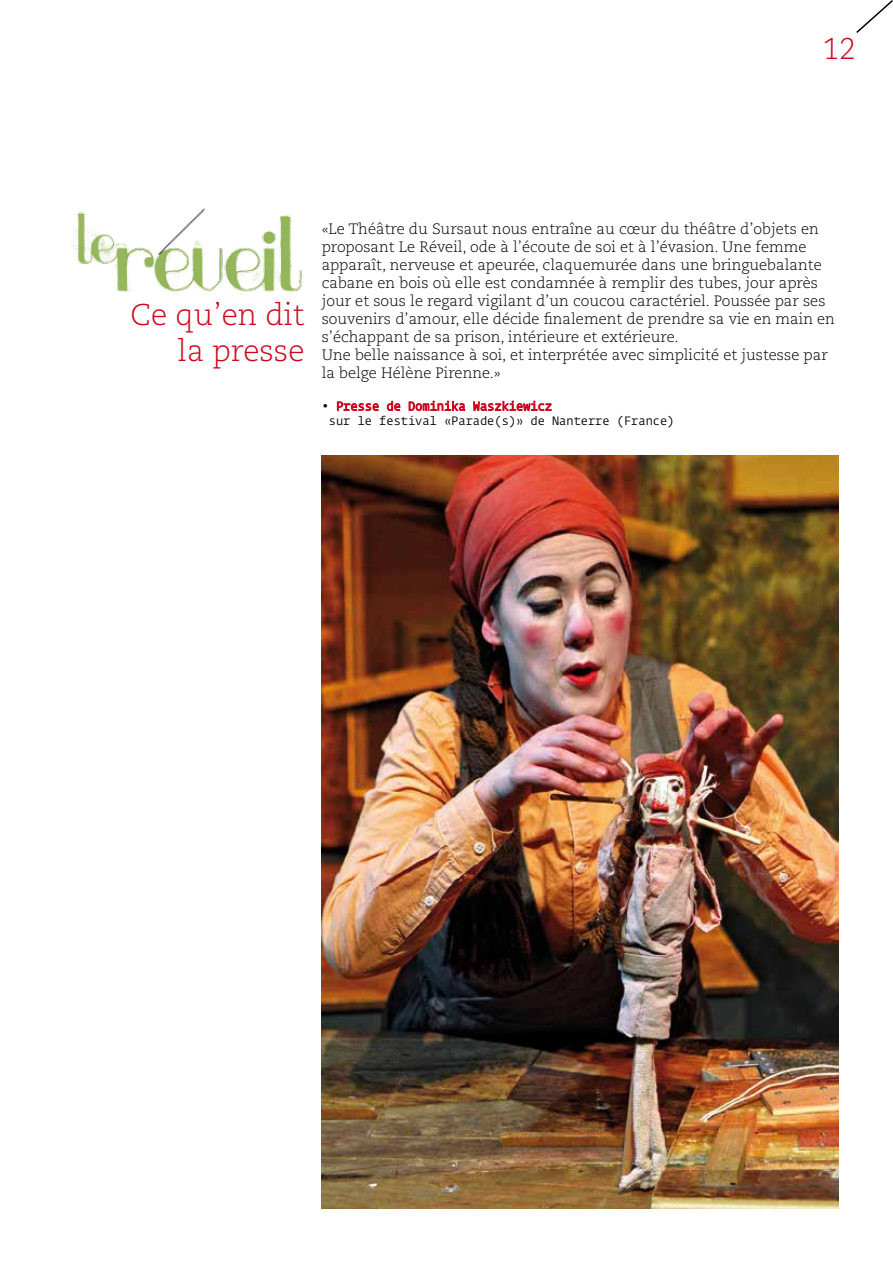
<style>
.page{position:relative;width:893px;height:1263px;background:#fff}
.page>*{position:absolute;margin:0;border:0;box-sizing:border-box;transform-origin:0 0}
.t1{font:300 30px/36px "Caecilia LT Std";color:#cd071e;text-align:right}
.t2{font:300 15px/18px "Caecilia LT Std";color:#000}
.t3{font:12px/14.4px "Fedra Mono";color:#000}
.s1{color:#cd071e}
</style>
<div class="page">
<svg style="left:856px;top:0;width:37px;height:33px"></svg>
<svg style="left:337px;top:401px;width:42px;height:10px"></svg>
<svg style="left:387px;top:401px;width:14px;height:10px"></svg>
<svg style="left:408px;top:400px;width:57px;height:11px"></svg>
<svg style="left:473px;top:400px;width:79px;height:11px"></svg>
<img style="left:72px;top:208px;width:230px;height:88px">
<img style="left:322px;top:455px;width:517px;height:754px">
<h1 class="t1" style="left:823px;top:32px;width:35px">12</h1>
<h1 class="t1" style="left:131px;top:297px;width:175px">Ce qu’en dit la presse</h1>
<p class="t2" style="left:322px;top:220px;width:515px">«Le Théâtre du Sursaut nous entraîne au cœur du théâtre d’objets en proposant Le Réveil, ode à l’écoute de soi et à l’évasion. Une femme apparaît, nerveuse et apeurée, claquemurée dans une bringuebalante cabane en bois où elle est condamnée à remplir des tubes, jour après jour et sous le regard vigilant d’un coucou caractériel. Poussée par ses souvenirs d’amour, elle décide finalement de prendre sa vie en main en s’échappant de sa prison, intérieure et extérieure.<br>Une belle naissance à soi, et interprétée avec simplicité et justesse par la belge Hélène Pirenne.»</p>
<p class="t3" style="left:329px;top:399px;width:347px;text-indent:-7px">• <span class="s1">Presse de Dominika Waszkiewicz<br></span>sur le festival «Parade(s)» de Nanterre (France)</p>
</div>
